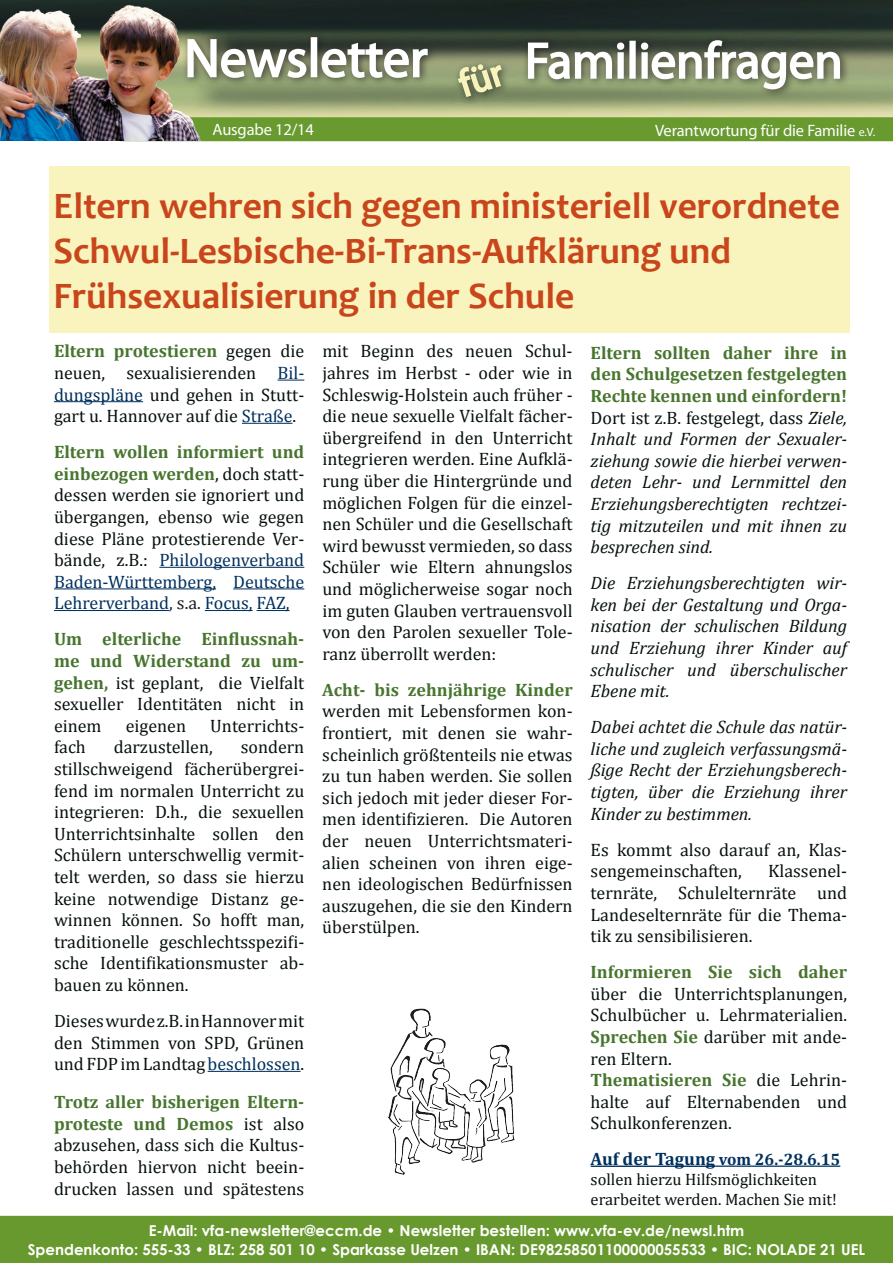
<style>
.page{position:relative;width:893px;height:1263px;background:#fff}
.page>*{position:absolute;margin:0;border:0;box-sizing:border-box;transform-origin:0 0}
.t1{font:54px "Myriad Pro";color:#fff}
.t2{font:51px "Myriad Pro";color:#fff}
.t3{font:700 37.5px/45px "Candara";color:#c9461c}
.t4{font:18px/21.6px "Cambria";color:#07110e;text-align:justify}
.t5{font:italic 18px/21.6px "Cambria";color:#07110e;text-align:justify}
.t6{font:700 18px "Cambria";color:#47752e}
.t7{font:16.5px/19.8px "Cambria";color:#07110e}
.t8{font:16.5px "Myriad Pro";letter-spacing:-.01em;color:#fff}
.t9{font:700 15px/19.8px "Century Gothic";color:#fff;text-align:center}
.s1{font-size:12px}
.s2{font-weight:700;color:#47752e}
.s3{color:#00305e}
.s4{color:#1d1d1b}
.s5{font-weight:700;font-style:normal;color:#47752e}
.s6{font-style:normal}
.s7{font-weight:700;font-size:18px;color:#00305e}
.s8{font-weight:700;color:#00305e}
</style>
<div class="page">
<div style="left:0;top:1216px;width:893px;height:47px;background:#68992f"></div>
<img style="left:249px;top:0;width:644px;height:117px">
<div style="left:181px;top:31px;width:256px;height:56px;background:#1d1d1b;opacity:.75"></div>
<svg style="left:249px;top:38px;width:58px;height:41px;background:#7b8071"></svg>
<div style="left:311px;top:37px;width:6px;height:40px;border:2px solid #fdfdfd"></div>
<svg style="left:321px;top:42px;width:108px;height:37px;background:#858a7a"></svg>
<div style="left:452px;top:58px;width:58px;height:48px;background:#1d1d1b;opacity:.75"></div>
<div style="left:521px;top:34px;width:329px;height:65px;background:#1d1d1b;opacity:.75"></div>
<svg style="left:527px;top:42px;width:98px;height:38px;background:#878c7c"></svg>
<div style="left:629px;top:41px;width:7px;height:38px;border:2px solid #fdfdfd"></div>
<svg style="left:640px;top:39px;width:201px;height:51px;background:#838b76"></svg>
<div style="left:121px;top:118px;width:772px;height:22px;background:#689a2f"></div>
<div style="left:120px;top:117px;width:773px;height:24px;border:2px solid #689b2a"></div>
<img style="left:388px;top:1008px;width:127px;height:167px">
<img style="left:0;top:0;width:249px;height:141px">
<div style="left:49px;top:166px;width:801px;height:167px;background:#f9f4bd"></div>
<svg style="left:277px;top:380px;width:27px;height:1px"></svg>
<hr style="left:54px;top:401px;width:89px;height:1px;background:#00305e">
<hr style="left:242px;top:423px;width:50px;height:1px;background:#00305e">
<hr style="left:159px;top:567px;width:145px;height:1px;background:#00305e">
<hr style="left:54px;top:588px;width:162px;height:1px;background:#00305e">
<hr style="left:233px;top:588px;width:71px;height:1px;background:#00305e">
<hr style="left:54px;top:610px;width:115px;height:1px;background:#00305e">
<hr style="left:205px;top:610px;width:48px;height:1px;background:#00305e">
<hr style="left:257px;top:610px;width:33px;height:1px;background:#00305e">
<hr style="left:208px;top:1071px;width:93px;height:1px;background:#00305e">
<hr style="left:591px;top:1165px;width:124px;height:2px;background:#00305e">
<hr style="left:715px;top:1165px;width:125px;height:2px;background:#00305e">
<svg style="left:456px;top:30px;width:49px;height:72px;background:#757e5f"></svg>
<h1 class="t1" style="left:184px;top:25px;width:245px">Newsletter</h1>
<h2 class="t2" style="left:525px;top:29px;width:319px">Familienfragen</h2>
<p class="t8" style="left:213px;top:119px;width:103px">Ausgabe 12/14</p>
<p class="t8" style="left:655px;top:120px;width:222px">Verantwortung für die Familie <span class="s1">e.V.</span></p>
<h3 class="t3" style="left:54px;top:183px;width:788px">Eltern wehren sich gegen ministeriell verordnete<br>Schwul-Lesbische-Bi-Trans-Aufklärung und<br>Frühsexualisierung in der Schule</h3>
<p class="t4" style="left:54px;top:340px;width:252px"><span class="s2">Eltern protestieren</span> gegen die neuen, sexualisierenden <span class="s3">Bil&shy;dungspläne</span> und gehen in Stutt&shy;gart u. Hannover auf die <span class="s3">Straße</span>.</p>
<p class="t4" style="left:54px;top:441px;width:252px"><span class="s2">Eltern wollen informiert und einbezogen werden</span>, doch statt&shy;dessen werden sie ignoriert und übergangen, ebenso wie gegen diese Pläne protestierende Ver&shy;bände, z.B.: <span class="s3">Philologenverband Baden-Württemberg, Deutsche Lehrerverband,</span> <span class="s4">s.a.</span> <span class="s3">Focus, FAZ,</span></p>
<p class="t4" style="left:54px;top:628px;width:252px"><span class="s2">Um elterliche Einflussnah&shy;me und Widerstand zu um&shy;gehen,</span> ist geplant, die Vielfalt sexueller Identitäten nicht in einem</p>
<p class="t4" style="left:322px;top:340px;width:252px">mit Beginn des neuen Schul&shy;jahres im Herbst - oder wie in Schleswig-Holstein auch früher - die neue sexuelle Vielfalt fächer&shy;übergreifend in den Unterricht integrieren werden. Eine Aufklä&shy;rung über die Hintergründe und möglichen Folgen für die einzel&shy;nen Schüler und die Gesellschaft wird bewusst vermieden, so dass Schüler wie Eltern ahnungslos und möglicherweise sogar noch im guten Glauben vertrauensvoll von den Parolen sexueller Tole&shy;ranz überrollt werden:</p>
<p class="t6" style="left:322px;top:677px;width:252px">Acht- bis zehnjährige Kinder</p>
<p class="t4" style="left:322px;top:700px;width:252px">werden mit Lebensformen kon&shy;frontiert, mit denen sie wahr&shy;scheinlich größtenteils nie etwas zu tun haben werden. Sie sollen sich jedoch mit jeder dieser For&shy;men identifizieren. Die Autoren der neuen Unterrichtsmateri&shy;alien scheinen von ihren eige&shy;nen ideologischen Bedürfnissen auszugehen, die sie den Kindern überstülpen.</p>
<p class="t5" style="left:591px;top:341px;width:258px"><span class="s5">Eltern sollten daher ihre in den Schulgesetzen festgelegten Rechte kennen und einfordern!<br></span><span class="s6">Dort ist z.B. festgelegt, dass</span> Ziele, Inhalt und Formen der Sexualer&shy;ziehung sowie die hierbei verwen&shy;deten Lehr- und Lernmittel den Erziehungsberechtigten rechtzei&shy;tig mitzuteilen und mit ihnen zu besprechen sind.</p>
<p class="t5" style="left:591px;top:571px;width:258px">Die Erziehungsberechtigten wir&shy;ken bei der Gestaltung und Orga&shy;nisation der schulischen Bildung und Erziehung ihrer Kinder auf schulischer und überschulischer Ebene mit.</p>
<p class="t5" style="left:591px;top:715px;width:258px">Dabei achtet die Schule das natür&shy;liche und zugleich verfassungsmä&shy;ßige Recht der Erziehungsberech&shy;tigten, über die Erziehung ihrer Kinder zu bestimmen.</p>
<p class="t4" style="left:591px;top:839px;width:258px">Es kommt also darauf an, Klas&shy;sengemeinschaften,</p>
<p class="t4" style="left:126px;top:715px;width:62px">eigenen</p>
<p class="t4" style="left:210px;top:715px;width:95px">Unterrichts-</p>
<p class="t4" style="left:54px;top:736px;width:33px">fach</p>
<p class="t4" style="left:114px;top:736px;width:101px">darzustellen,</p>
<p class="t4" style="left:54px;top:736px;width:252px;text-indent:187px">sondern stillschweigend fächerübergrei&shy;fend im normalen Unterricht zu integrieren: D.h., die sexuellen Unterrichtsinhalte sollen den Schülern unterschwellig vermit&shy;telt werden, so dass sie hierzu keine notwendige Distanz ge&shy;winnen können. So hofft man, traditionelle geschlechtsspezifi&shy;sche Identifikationsmuster ab&shy;bauen zu können.</p>
<p class="t4" style="left:54px;top:1010px;width:252px">Dieses wurde z.B. in Hannover mit den Stimmen von SPD, Grünen und FDP im Landtag <span class="s3">beschlossen</span>.</p>
<p class="t4" style="left:54px;top:1091px;width:252px"><span class="s2">Trotz aller bisherigen Eltern&shy;proteste und Demos</span> ist also abzusehen, dass sich die Kultus&shy;behörden hiervon nicht beein&shy;drucken lassen und spätestens</p>
<p class="t4" style="left:591px;top:860px;width:258px;text-indent:178px">Klassenel&shy;ternräte, Schulelternräte und Landeselternräte für die Thema&shy;tik zu sensibilisieren.</p>
<p class="t6" style="left:591px;top:959px;width:258px">Informieren Sie sich daher</p>
<p class="t4" style="left:591px;top:983px;width:258px;text-align:left">über die Unterrichtsplanungen,<br>Schulbücher u. Lehrmaterialien.<br><span class="s2">Sprechen Sie</span> darüber mit ande&shy;ren Eltern.<br><span class="s2">Thematisieren Sie</span> die Lehrin&shy;halte auf Elternabenden und<br>Schulkonferenzen.</p>
<p class="t7" style="left:591px;top:1150px;width:251px"><span class="s7">Auf der Tagung</span> <span class="s8">vom 26.-28.6.15 </span>sollen hierzu Hilfsmöglichkeiten erarbeitet werden. Machen Sie mit!</p>
<p class="t9" style="left:28px;top:1220px;width:839px">E-Mail: vfa-newsletter@eccm.de • Newsletter bestellen: www.vfa-ev.de/newsl.htm<br>Spendenkonto: 555-33 • BLZ: 258 501 10 • Sparkasse Uelzen • IBAN: DE98258501100000055533 • BIC: NOLADE 21 UEL</p>
</div>
